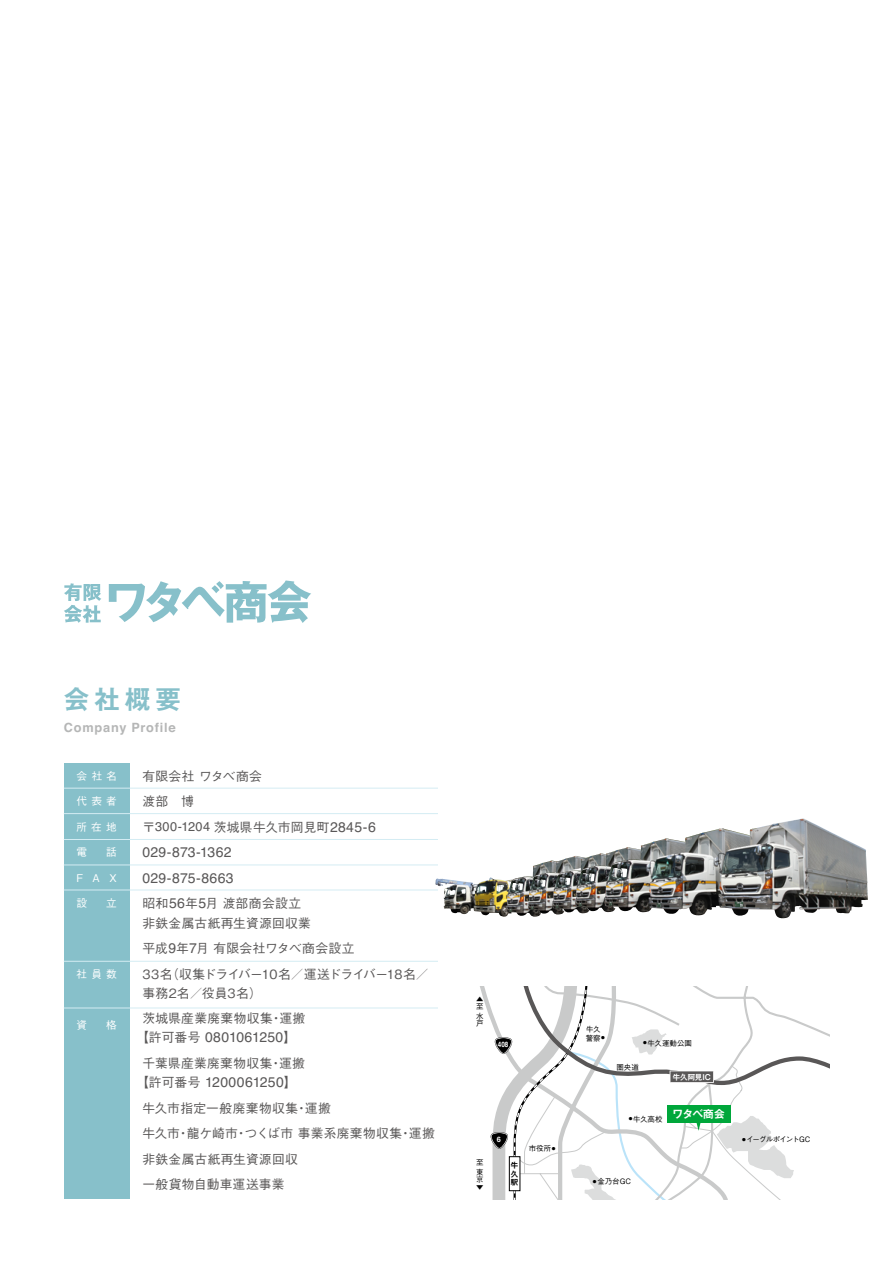
<style>
.page{position:relative;width:893px;height:1263px;background:#fff}
.page>*{position:absolute;margin:0;border:0;box-sizing:border-box;transform-origin:0 0}
.t1{font:25.5px "Gothic MB101 Pro De Bold 90 pv RKSJ H";color:#87c0ca}
.t2{font:14.1px/25.5px "Helvetica";letter-spacing:.015em;color:#595757}
.t3{font:12.75px/25.5px "Gothic BBB Pro Medium 90 pv RKSJ H";letter-spacing:.02em;color:#595757}
.t4{font:12.75px/25.7px "Gothic BBB Pro Medium 90 pv RKSJ H";letter-spacing:-.035em;color:#595757}
.t5{font:700 12.75px "Helvetica";letter-spacing:.065em;color:#b5b6b6}
.t6{font:10.65px "Gothic BBB Pro Medium 90 pv RKSJ H";letter-spacing:.405em;color:#fff}
.t7{font:10.65px "Gothic MB101 Pro De Bold 90 pv RKSJ H";letter-spacing:-.02em;color:#fff}
.t8{font:7.5px/8.6px "Gothic BBB Pro Medium 90 pv RKSJ H";letter-spacing:.005em;color:#000}
.t9{font:7.5px "Gothic BBB Pro Medium 90 pv RKSJ H";letter-spacing:-.115em;color:#000}
.t10{font:7.5px/7.5px "Gothic BBB Pro Medium 90 pv RKSJ V";color:#000}
.t11{font:7.5px "Gothic MB101 Pro De Bold 90 pv RKSJ H";color:#fff}
.t12{font:700 7.5px "Helvetica";color:#fff;scale:.85 1}
.t13{font:7.5px/8.2px "Gothic MB101 Pro De Bold 90 pv RKSJ V";color:#000;text-align:justify}
.t14{font:700 7.5px "Helvetica";color:#fff}
.s1{font-family:"Helvetica"}
.s2{font-family:"Helvetica";font-size:14.1px}
.s3{font-family:"Gothic BBB Pro Medium 90 pv RKSJ H";font-size:12.75px}
</style>
<div class="page">
<svg style="left:108px;top:584px;width:760px;height:616px"></svg>
<svg style="left:109px;top:580px;width:202px;height:43px"></svg>
<svg style="left:64px;top:583px;width:37px;height:40px"></svg>
<svg style="left:475px;top:986px;width:11px;height:213px"></svg>
<svg style="left:486px;top:986px;width:343px;height:213px"></svg>
<div style="left:667px;top:1105px;width:63px;height:17px;background:#00a73b"></div>
<div style="left:64px;top:763px;width:66px;height:436px;background:#87c0ca"></div>
<hr style="left:64px;top:788px;width:374px;height:1px;background:#d4ecf3">
<hr style="left:64px;top:813px;width:374px;height:1px;background:#d4ecf3">
<hr style="left:64px;top:839px;width:374px;height:1px;background:#d4ecf3">
<hr style="left:64px;top:865px;width:374px;height:1px;background:#d4ecf3">
<hr style="left:64px;top:890px;width:374px;height:1px;background:#d4ecf3">
<hr style="left:64px;top:961px;width:374px;height:1px;background:#d4ecf3">
<hr style="left:64px;top:1008px;width:374px;height:1px;background:#d4ecf3">
<img style="left:435px;top:878px;width:55px;height:14px">
<img style="left:506px;top:860px;width:60px;height:57px">
<img style="left:528px;top:856px;width:62px;height:59px">
<img style="left:552px;top:853px;width:64px;height:61px">
<img style="left:575px;top:847px;width:69px;height:65px">
<img style="left:604px;top:818px;width:198px;height:66px">
<h1 class="t1" style="left:64px;top:678px;width:119px">会社概要</h1>
<p class="t5" style="left:64px;top:717px;width:113px">Company Profile</p>
<p class="t3" style="left:142px;top:762px;width:235px">有限会社 ワタベ商会<br>渡部　博<br>〒<span class="s1">300-1204</span> 茨城県牛久市岡見町<span class="s2">2845-6</span></p>
<p class="t2" style="left:142px;top:840px;width:93px">029-873-1362<br>029-875-8663</p>
<p class="t3" style="left:142px;top:892px;width:170px;line-height:19.4px">昭和<span class="s2">56</span>年<span class="s2">5</span>月 渡部商会設立非鉄金属古紙再生資源回収業</p>
<p class="t4" style="left:142px;top:934px;width:288px">平成<span class="s2">9</span>年<span class="s2">7</span>月 有限会社ワタベ商会設立<br>33名（収集ドライバー10名／運送ドライバー18名／</p>
<p class="t3" style="left:142px;top:978px;width:164px">事務2名／役員3名）<br>茨城県産業廃棄物収集・運搬</p>
<p class="t2" style="left:136px;top:1025px;width:162px"><span class="s3">【許可番号</span> 0801061250<span class="s3">】</span></p>
<p class="t3" style="left:142px;top:1049px;width:164px">千葉県産業廃棄物収集・運搬</p>
<p class="t2" style="left:136px;top:1070px;width:162px"><span class="s3">【許可番号</span> 1200061250<span class="s3">】</span></p>
<p class="t3" style="left:142px;top:1093px;width:294px">牛久市指定一般廃棄物収集・運搬<br>牛久市・龍ケ崎市・つくば市 事業系廃棄物収集・運搬非鉄金属古紙再生資源回収<br>一般貨物自動車運送事業</p>
<p class="t6" style="left:77px;top:767px;width:42px">会社名</p>
<p class="t6" style="left:77px;top:793px;width:42px">代表者</p>
<p class="t6" style="left:77px;top:818px;width:42px">所在地</p>
<p class="t6" style="left:77px;top:844px;width:42px">電　話</p>
<p class="t6" style="left:77px;top:869px;width:42px">FAX</p>
<p class="t6" style="left:77px;top:895px;width:42px">設　立</p>
<p class="t6" style="left:77px;top:965px;width:42px">社員数</p>
<p class="t6" style="left:77px;top:1016px;width:42px">資　格</p>
<p class="t10" style="left:476px;top:994px;width:9px">▲至</p>
<p class="t10" style="left:476px;top:1011px;width:9px">水戸</p>
<p class="t12" style="left:498px;top:1038px;width:14px">408</p>
<p class="t10" style="left:476px;top:1156px;width:9px;line-height:9.9px">至東</p>
<p class="t10" style="left:476px;top:1175px;width:9px">京▼</p>
<p class="t14" style="left:497px;top:1133px;width:6px">6</p>
<p class="t13" style="left:511px;top:1160px;width:9px">牛久駅</p>
<p class="t8" style="left:529px;top:1143px;width:28px">市役所<sup>●</sup></p>
<p class="t8" style="left:586px;top:1024px;width:21px">牛久警察<sup>●</sup></p>
<p class="t8" style="left:643px;top:1037px;width:50px"><sup>●</sup> 牛久運動公園</p>
<p class="t8" style="left:616px;top:1061px;width:24px">圏央道</p>
<p class="t8" style="left:629px;top:1114px;width:35px"><sup>●</sup> 牛久高校</p>
<p class="t11" style="left:673px;top:1071px;width:40px">牛久阿見IC</p>
<p class="t7" style="left:672px;top:1105px;width:54px">ワタベ商会</p>
<p class="t8" style="left:593px;top:1176px;width:40px"><sup>●</sup> 金乃台GC</p>
<p class="t9" style="left:742px;top:1133px;width:70px"><sup>●</sup> イーグルポイントGC</p>
</div>
